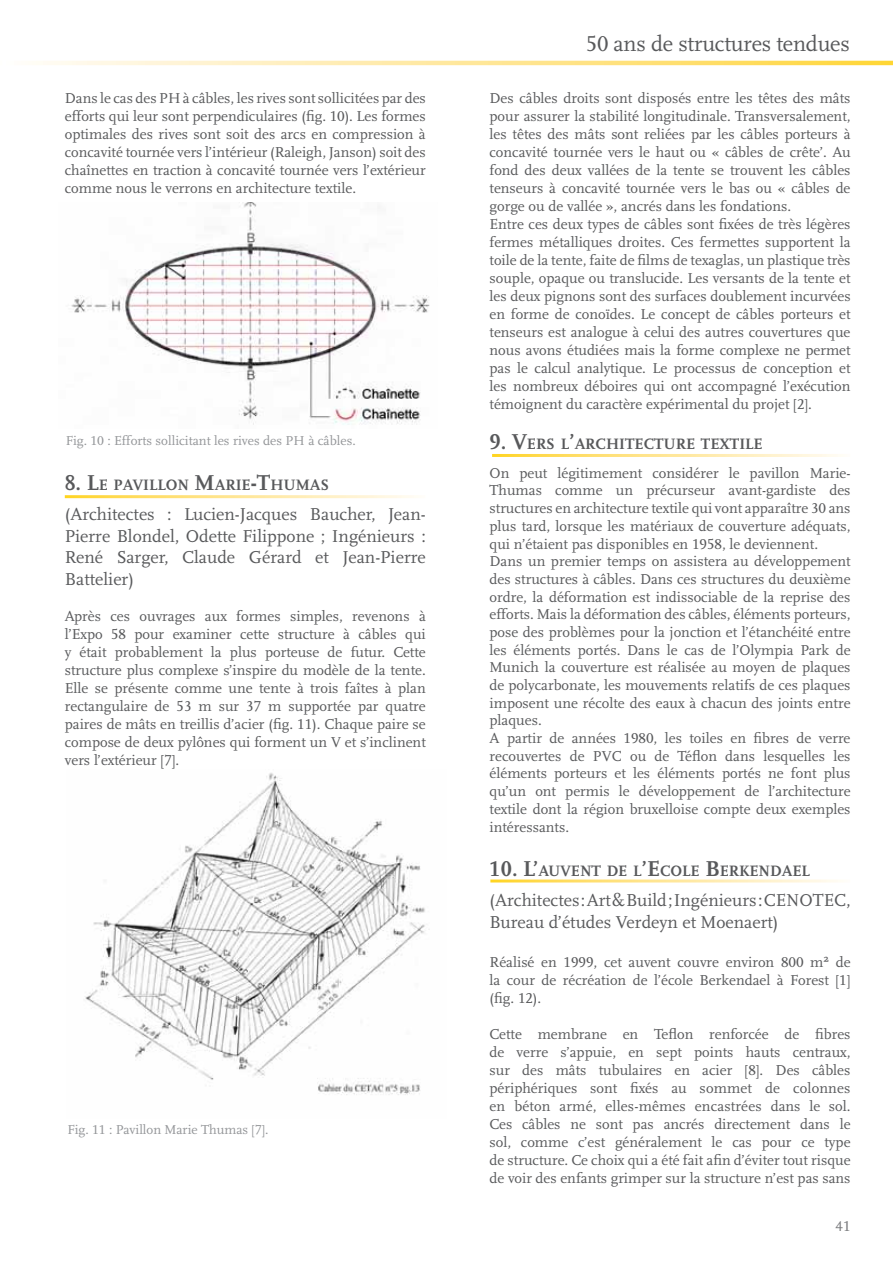
<style>
.page{position:relative;width:893px;height:1263px;background:#fff}
.page>*{position:absolute;margin:0;border:0;box-sizing:border-box;transform-origin:0 0}
.t1{font:22.5px "Scala LF";letter-spacing:-.01em;color:#58595b}
.t2{font:18px/21.6px "Scala LF";color:#58595b;text-align:justify}
.t3{font:700 15.75px "Scala LF";color:#58595b}
.t4{font:15px/18px "Scala LF";color:#58595b;text-align:justify}
.t5{font:15px "Scala LF";color:#77787b}
.t6{font:13.5px "Scala LF";color:#939598}
.s1{font-size:22.5px}
</style>
<div class="page">
<img style="left:85px;top:773px;width:345px;height:322px">
<img style="left:71px;top:202px;width:359px;height:223px">
<svg style="left:36px;top:61px;width:857px;height:4px;background:#ffe799"></svg>
<p class="t4" style="left:65px;top:91px;width:363px">Dans le cas des PH à câbles, les rives sont sollicitées par des efforts qui leur sont perpendiculaires (fig. 10). Les formes optimales des rives sont soit des arcs en compression à concavité tournée vers l’intérieur (Raleigh, Janson) soit des chaînettes en traction à concavité tournée vers l’extérieur comme nous le verrons en architecture textile.</p>
<p class="t6" style="left:66px;top:435px;width:291px">Fig. 10 : Efforts sollicitant les rives des PH à câbles.</p>
<p class="t3" style="left:65px;top:479px;width:266px"><span class="s1">8. L</span>E PAVILLON <span class="s1">M</span>ARIE<span class="s1">-T</span>HUMAS</p>
<p class="t2" style="left:65px;top:505px;width:362px">(Architectes : Lucien-Jacques Baucher, Jean-Pierre Blondel, Odette Filippone ; Ingénieurs :<br>René Sarger, Claude Gérard et Jean-Pierre Battelier)</p>
<p class="t4" style="left:65px;top:608px;width:363px">Après ces ouvrages aux formes simples, revenons à l’Expo 58 pour examiner cette structure à câbles qui y était probablement la plus porteuse de futur. Cette structure plus complexe s’inspire du modèle de la tente.<br>Elle se présente comme une tente à trois faîtes à plan rectangulaire de 53 m sur 37 m supportée par quatre paires de mâts en treillis d’acier (fig. 11). Chaque paire se compose de deux pylônes qui forment un V et s’inclinent vers l’extérieur [7].</p>
<p class="t6" style="left:68px;top:1124px;width:202px">Fig. 11 : Pavillon Marie Thumas [7].</p>
<h1 class="t1" style="left:586px;top:35px;width:265px">50 ans de structures tendues</h1>
<p class="t4" style="left:489px;top:91px;width:363px;text-align:left">Des câbles droits sont disposés entre les têtes des mâts pour assurer la stabilité longitudinale. Transversalement, les têtes des mâts sont reliées par les câbles porteurs à concavité tournée vers le haut ou « câbles de crête’. Au fond des deux vallées de la tente se trouvent les câbles tenseurs à concavité tournée vers le bas ou « câbles de gorge ou de vallée », ancrés dans les fondations.<br>Entre ces deux types de câbles sont fixées de très légères fermes métalliques droites. Ces fermettes supportent la toile de la tente, faite de films de texaglas, un plastique très souple, opaque ou translucide. Les versants de la tente et les deux pignons sont des surfaces doublement incurvées en forme de conoïdes. Le concept de câbles porteurs et tenseurs est analogue à celui des autres couvertures que nous avons étudiées mais la forme complexe ne permet pas le calcul analytique. Le processus de conception et les nombreux déboires qui ont accompagné l’exécution témoignent du caractère expérimental du projet [2].</p>
<p class="t3" style="left:489px;top:439px;width:275px"><span class="s1">9. V</span>ERS L<span class="s1">’</span>ARCHITECTURE TEXTILE</p>
<p class="t4" style="left:489px;top:465px;width:363px;text-align:left">On peut légitimement considérer le pavillon Marie-Thumas comme un précurseur avant-gardiste des structures en architecture textile qui vont apparaître 30 ans plus tard, lorsque les matériaux de couverture adéquats, qui n’étaient pas disponibles en 1958, le deviennent.<br>Dans un premier temps on assistera au développement des structures à câbles. Dans ces structures du deuxième ordre, la déformation est indissociable de la reprise des efforts. Mais la déformation des câbles, éléments porteurs, pose des problèmes pour la jonction et l’étanchéité entre les éléments portés. Dans le cas de l’Olympia Park de Munich la couverture est réalisée au moyen de plaques de polycarbonate, les mouvements relatifs de ces plaques imposent une récolte des eaux à chacun des joints entre plaques.<br>A partir de années 1980, les toiles en fibres de verre recouvertes de PVC ou de Téflon dans lesquelles les éléments porteurs et les éléments portés ne font plus qu’un ont permis le développement de l’architecture textile dont la région bruxelloise compte deux exemples intéressants.</p>
<p class="t3" style="left:489px;top:865px;width:322px"><span class="s1">10. L’</span>AUVENT DE L<span class="s1">’E</span>COLE <span class="s1">B</span>ERKENDAEL</p>
<p class="t2" style="left:489px;top:891px;width:362px">(Architectes : Art &amp; Build ; Ingénieurs : CENOTEC,<br>Bureau d’études Verdeyn et Moenaert)</p>
<p class="t4" style="left:489px;top:955px;width:362px">Réalisé en 1999, cet auvent couvre environ 800 m² de la cour de récréation de l’école Berkendael à Forest [1] (fig. 12).</p>
<p class="t4" style="left:489px;top:1027px;width:362px">Cette membrane en Teflon renforcée de fibres de verre s’appuie, en sept points hauts centraux, sur des mâts tubulaires en acier [8]. Des câbles périphériques sont fixés au sommet de colonnes en béton armé, elles-mêmes encastrées dans le sol.<br>Ces câbles ne sont pas ancrés directement dans le sol, comme c’est généralement le cas pour ce type de structure. Ce choix qui a été fait afin d’éviter tout risque de voir des enfants grimper sur la structure n’est pas sans</p>
<p class="t5" style="left:835px;top:1221px;width:16px">41</p>
</div>
